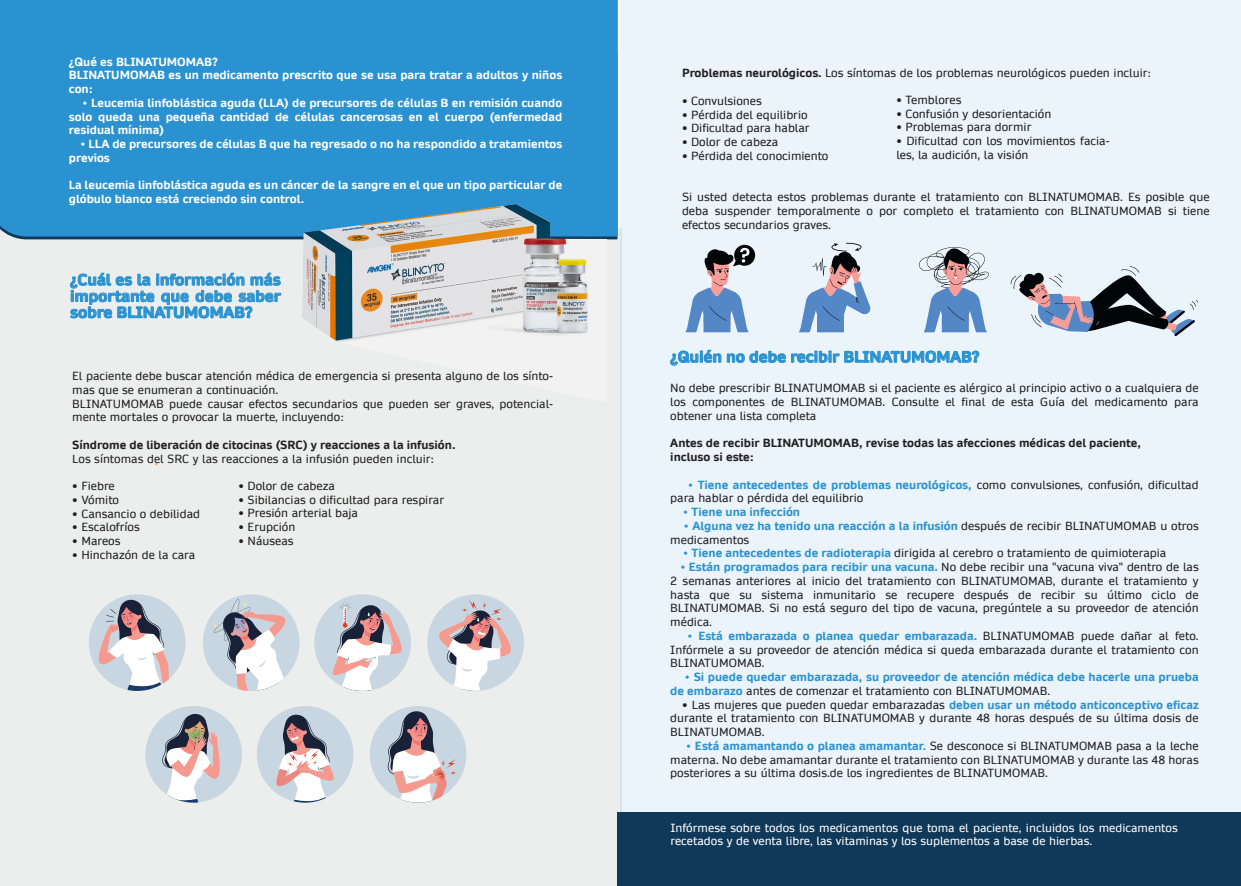
<style>
.page{position:relative;width:1241px;height:886px;background:#fff}
.page>*{position:absolute;margin:0;border:0;box-sizing:border-box;transform-origin:0 0}
.t1{font:700 15px/16.2px "Daytona Pro";color:#2a92d0;text-align:justify}
.t2{font:11.25px/13.8px "Daytona Pro";color:#231f20;text-align:justify}
.t3{font:700 11.25px/13.8px "Daytona Pro";color:#fff}
.t4{font:700 11.25px/13.8px "Daytona Pro";color:#2a92d0}
.t5{font:700 11.25px/13.8px "Daytona Pro";color:#231f20}
.t6{font:11.25px/13.8px "Daytona Pro";color:#fff}
.s1{font-weight:700}
.s2{font-weight:700;color:#2a92d0}
.s3{font-weight:400;color:#231f20}
</style>
<div class="page">
<div style="left:0;top:228px;width:621px;height:658px;background:#ebeeec"></div>
<div style="left:620px;top:0;width:620px;height:886px;background:#eaf4fa"></div>
<div style="left:0;top:0;width:617px;height:236px;background:#2a92d0"></div>
<img style="left:302px;top:204px;width:305px;height:138px">
<svg style="left:70px;top:273px;width:211px;height:45px"></svg>
<svg style="left:670px;top:350px;width:51px;height:15px"></svg>
<svg style="left:727px;top:351px;width:58px;height:12px"></svg>
<svg style="left:791px;top:351px;width:188px;height:12px"></svg>
<div style="left:617px;top:812px;width:623px;height:74px;background:#103859"></div>
<svg style="left:203px;top:594px;width:96px;height:97px"></svg>
<svg style="left:314px;top:594px;width:97px;height:97px"></svg>
<svg style="left:427px;top:594px;width:97px;height:97px"></svg>
<svg style="left:89px;top:594px;width:96px;height:97px"></svg>
<svg style="left:145px;top:706px;width:97px;height:96px"></svg>
<svg style="left:257px;top:706px;width:96px;height:96px"></svg>
<svg style="left:370px;top:706px;width:96px;height:96px"></svg>
<svg style="left:919px;top:247px;width:69px;height:85px"></svg>
<div style="left:734px;top:245px;width:21px;height:21px;background:#000607;border-radius:50%"></div>
<svg style="left:685px;top:248px;width:64px;height:84px"></svg>
<svg style="left:1010px;top:266px;width:187px;height:70px"></svg>
<svg style="left:799px;top:243px;width:72px;height:89px"></svg>
<p class="t3" style="left:69px;top:55px;width:495px">¿Qué es BLINATUMOMAB?<br>BLINATUMOMAB es un medicamento prescrito que se usa para tratar a adultos y niños con:</p>
<p class="t3" style="left:69px;top:96px;width:495px;text-align:justify;text-indent:13px">• Leucemia linfoblástica aguda (LLA) de precursores de células B en remisión cuando solo queda una pequeña cantidad de células cancerosas en el cuerpo (enfermedad residual mínima)</p>
<p class="t3" style="left:69px;top:137px;width:495px;text-indent:11px">• LLA de precursores de células B que ha regresado o no ha respondido a tratamientos previos</p>
<p class="t3" style="left:69px;top:179px;width:495px">La leucemia linfoblástica aguda es un cáncer de la sangre en el que un tipo particular de glóbulo blanco está creciendo sin control.</p>
<h1 class="t1" style="left:70px;top:272px;width:212px">¿Cuál es la información más importante que debe saber sobre BLINATUMOMAB?</h1>
<p class="t2" style="left:72px;top:369px;width:482px;text-align:left">El paciente debe buscar atención médica de emergencia si presenta alguno de los sínto&shy;mas que se enumeran a continuación.<br>BLINATUMOMAB puede causar efectos secundarios que pueden ser graves, potencial&shy;mente mortales o provocar la muerte, incluyendo:</p>
<p class="t5" style="left:72px;top:438px;width:385px">Síndrome de liberación de citocinas (SRC) y reacciones a la infusión.</p>
<p class="t2" style="left:72px;top:452px;width:363px">Los síntomas del SRC y las reacciones a la infusión pueden incluir:</p>
<p class="t2" style="left:72px;top:479px;width:44px">• Fiebre</p>
<p class="t2" style="left:72px;top:493px;width:48px">• Vómito</p>
<p class="t2" style="left:72px;top:507px;width:129px">• Cansancio o debilidad</p>
<p class="t2" style="left:72px;top:520px;width:69px">• Escalofríos</p>
<p class="t2" style="left:72px;top:534px;width:50px">• Mareos</p>
<p class="t2" style="left:72px;top:548px;width:125px">• Hinchazón de la cara</p>
<p class="t2" style="left:238px;top:479px;width:98px">• Dolor de cabeza</p>
<p class="t2" style="left:238px;top:492px;width:207px">• Sibilancias o dificultad para respirar</p>
<p class="t2" style="left:238px;top:506px;width:121px">• Presión arterial baja</p>
<p class="t2" style="left:238px;top:520px;width:58px">• Erupción</p>
<p class="t2" style="left:238px;top:534px;width:57px">• Náuseas</p>
<p class="t2" style="left:682px;top:66px;width:471px"><span class="s1">Problemas neurológicos.</span> Los síntomas de los problemas neurológicos pueden incluir:</p>
<p class="t2" style="left:682px;top:94px;width:81px">• Convulsiones</p>
<p class="t2" style="left:682px;top:107px;width:127px">• Pérdida del equilibrio</p>
<p class="t2" style="left:682px;top:121px;width:129px">• Dificultad para hablar</p>
<p class="t2" style="left:682px;top:135px;width:98px">• Dolor de cabeza</p>
<p class="t2" style="left:682px;top:149px;width:148px">• Pérdida del conocimiento</p>
<p class="t2" style="left:682px;top:190px;width:529px">Si usted detecta estos problemas durante el tratamiento con BLINATUMOMAB. Es posible que deba suspender temporalmente o por completo el tratamiento con BLINATUMOMAB si tiene efectos secundarios graves.</p>
<p class="t2" style="left:896px;top:93px;width:67px">• Temblores</p>
<p class="t2" style="left:896px;top:107px;width:157px">• Confusión y desorientación</p>
<p class="t2" style="left:896px;top:120px;width:137px">• Problemas para dormir</p>
<p class="t2" style="left:896px;top:134px;width:215px">• Dificultad con los movimientos facia&shy;les, la audición, la visión</p>
<h1 class="t1" style="left:670px;top:349px;width:310px">¿Quién no debe recibir BLINATUMOMAB?</h1>
<p class="t2" style="left:670px;top:381px;width:530px">No debe prescribir BLINATUMOMAB si el paciente es alérgico al principio activo o a cualquiera de los componentes de BLINATUMOMAB. Consulte el final de esta Guía del medicamento para obtener una lista completa</p>
<p class="t5" style="left:670px;top:436px;width:472px">Antes de recibir BLINATUMOMAB, revise todas las afecciones médicas del paciente, incluso si este:</p>
<p class="t2" style="left:670px;top:477px;width:530px;text-indent:17px"><span class="s2">• Tiene antecedentes de problemas neurológicos,</span> como convulsiones, confusión, dificultad para hablar o pérdida del equilibrio</p>
<p class="t4" style="left:682px;top:505px;width:119px">• Tiene una infección</p>
<p class="t2" style="left:670px;top:519px;width:530px;text-indent:13px"><span class="s2">• Alguna vez ha tenido una reacción a la infusión</span> después de recibir BLINATUMOMAB u otros medicamentos</p>
<p class="t2" style="left:682px;top:546px;width:485px"><span class="s2">• Tiene antecedentes de radioterapia</span> dirigida al cerebro o tratamiento de quimioterapia</p>
<p class="t2" style="left:670px;top:560px;width:530px;text-indent:10px"><span class="s2">• Están programados para recibir una vacuna.</span> No debe recibir una "vacuna viva" dentro de las 2 semanas anteriores al inicio del tratamiento con BLINATUMOMAB, durante el tratamiento y hasta que su sistema inmunitario se recupere después de recibir su último ciclo de BLINATUMOMAB. Si no está seguro del tipo de vacuna, pregúntele a su proveedor de atención médica.</p>
<p class="t2" style="left:670px;top:629px;width:530px;text-indent:17px"><span class="s2">• Está embarazada o planea quedar embarazada.</span> BLINATUMOMAB puede dañar al feto.<br>Infórmele a su proveedor de atención médica si queda embarazada durante el tratamiento con BLINATUMOMAB.</p>
<p class="t4" style="left:670px;top:670px;width:530px;text-indent:14px">• Si puede quedar embarazada, su proveedor de atención médica debe hacerle una prueba de embarazo <span class="s3">antes de comenzar el tratamiento con BLINATUMOMAB.</span></p>
<p class="t2" style="left:670px;top:697px;width:530px;text-indent:12px">• Las mujeres que pueden quedar embarazadas <span class="s2">deben usar un método anticonceptivo eficaz </span>durante el tratamiento con BLINATUMOMAB y durante 48 horas después de su última dosis de BLINATUMOMAB.</p>
<p class="t2" style="left:670px;top:739px;width:530px;text-indent:16px"><span class="s2">• Está amamantando o planea amamantar.</span> Se desconoce si BLINATUMOMAB pasa a la leche materna. No debe amamantar durante el tratamiento con BLINATUMOMAB y durante las 48 horas posteriores a su última dosis.de los ingredientes de BLINATUMOMAB.</p>
<p class="t6" style="left:670px;top:820px;width:508px">Infórmese sobre todos los medicamentos que toma el paciente, incluidos los medicamentos recetados y de venta libre, las vitaminas y los suplementos a base de hierbas.</p>
</div>
